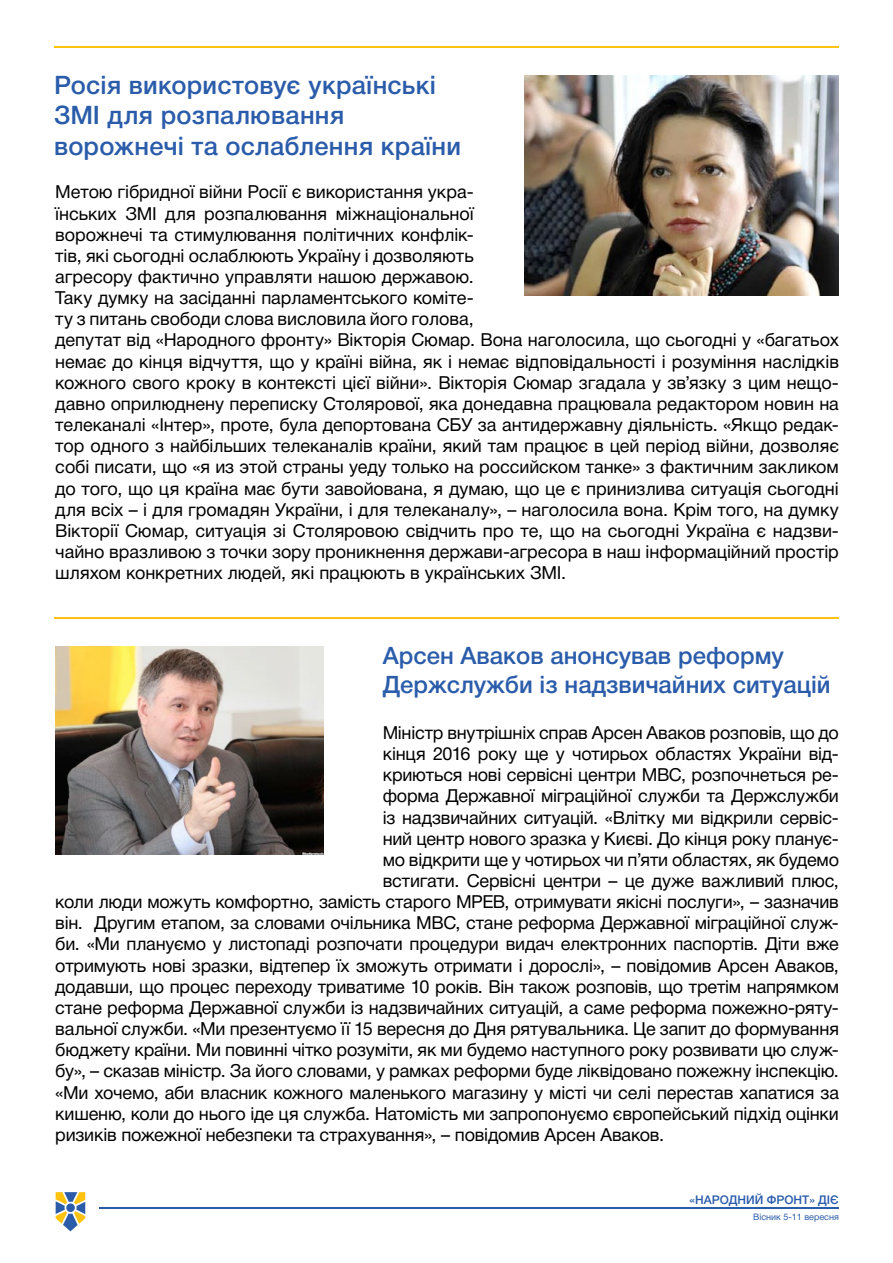
<style>
.page{position:relative;width:893px;height:1263px;background:#fff}
.page>*{position:absolute;margin:0;border:0;box-sizing:border-box;transform-origin:0 0}
.t1{font:25.5px/30.6px "Helvetica 6 Medium";letter-spacing:.01em;color:#2a5caa}
.t2{font:24px/28.8px "Helvetica 6 Medium";color:#2a5caa}
.t3{font:18px/21.1px "Helvetica 5 Normal";letter-spacing:-.005em;color:#000}
.t4{font:12px "Helvetica 6 Medium";letter-spacing:.12em;color:#2a5caa}
.t5{font:9px "Helvetica 5 Normal";color:#2a5caa}
</style>
<div class="page">
<hr style="left:54px;top:47px;width:785px;height:1px;background:#ffc20e">
<img style="left:525px;top:75px;width:314px;height:221px">
<hr style="left:100px;top:1208px;width:739px;height:1px;background:#2a5caa">
<svg style="left:55px;top:1192px;width:31px;height:40px"></svg>
<img style="left:55px;top:647px;width:268px;height:207px">
<hr style="left:54px;top:617px;width:785px;height:1px;background:#ffc20e">
<h1 class="t1" style="left:54px;top:70px;width:408px">Росія використовує українські<br>ЗМІ для розпалювання ворожнечі та ослаблення країни</h1>
<p class="t3" style="left:55px;top:182px;width:785px">Метою гібридної війни Росії є використання укра-<br>їнських ЗМІ для розпалювання міжнаціональної<br>ворожнечі та стимулювання політичних конфлік-<br>тів, які сьогодні ослаблюють Україну і дозволяють<br>агресору фактично управляти нашою державою.<br>Таку думку на засіданні парламентського коміте-<br>ту з питань свободи слова висловила його голова,<br>депутат від «Народного фронту» Вікторія Сюмар. Вона наголосила, що сьогодні у «багатьох немає до кінця відчуття, що у країні війна, як і немає відповідальності і розуміння наслідків кожного свого кроку в контексті цієї війни». Вікторія Сюмар згадала у зв’язку з цим нещо&shy;давно оприлюднену переписку Столярової, яка донедавна працювала редактором новин на телеканалі «Інтер», проте, була депортована СБУ за антидержавну діяльність. «Якщо редак&shy;тор одного з найбільших телеканалів країни, який там працює в цей період війни, дозволяє собі писати, що «я из этой страны уеду только на российском танке» з фактичним закликом до того, що ця країна має бути завойована, я думаю, що це є принизлива ситуація сьогодні для всіх – і для громадян України, і для телеканалу», – наголосила вона. Крім того, на думку Вікторії Сюмар, ситуація зі Столяровою свідчить про те, що на сьогодні Україна є надзви&shy;чайно вразливою з точки зору проникнення держави-агресора в наш інформаційний простір шляхом конкретних людей, які працюють в українських ЗМІ.</p>
<h2 class="t2" style="left:383px;top:641px;width:449px">Арсен Аваков анонсував реформу<br>Держслужби із надзвичайних ситуацій</h2>
<p class="t3" style="left:383px;top:722px;width:458px">Міністр внутрішніх справ Арсен Аваков розповів, що до</p>
<p class="t3" style="left:383px;top:743px;width:458px">кінця 2016 року ще у чотирьох областях України від-</p>
<p class="t3" style="left:383px;top:764px;width:458px">криються нові сервісні центри МВС, розпочнеться ре-</p>
<p class="t3" style="left:383px;top:786px;width:458px">форма Державної міграційної служби та Держслужби</p>
<p class="t3" style="left:383px;top:807px;width:458px">із надзвичайних ситуацій. «Влітку ми відкрили сервіс-</p>
<p class="t3" style="left:383px;top:828px;width:458px">ний центр нового зразка у Києві. До кінця року планує-</p>
<p class="t3" style="left:383px;top:849px;width:458px">мо відкрити ще у чотирьох чи п’яти областях, як будемо</p>
<p class="t3" style="left:383px;top:870px;width:458px">встигати. Сервісні центри – це дуже важливий плюс,</p>
<p class="t3" style="left:55px;top:891px;width:785px">коли люди можуть комфортно, замість старого МРЕВ, отримувати якісні послуги», – зазначив</p>
<p class="t3" style="left:55px;top:912px;width:785px">він. Другим етапом, за словами очільника МВС, стане реформа Державної міграційної служ-</p>
<p class="t3" style="left:55px;top:934px;width:785px">би. «Ми плануємо у листопаді розпочати процедури видач електронних паспортів. Діти вже</p>
<p class="t3" style="left:55px;top:955px;width:785px">отримують нові зразки, відтепер їх зможуть отримати і дорослі», – повідомив Арсен Аваков,</p>
<p class="t3" style="left:55px;top:976px;width:785px">додавши, що процес переходу триватиме 10 років. Він також розповів, що третім напрямком</p>
<p class="t3" style="left:55px;top:997px;width:785px">стане реформа Державної служби із надзвичайних ситуацій, а саме реформа пожежно-ряту-</p>
<p class="t3" style="left:55px;top:1018px;width:785px">вальної служби. «Ми презентуємо її 15 вересня до Дня рятувальника. Це запит до формування</p>
<p class="t3" style="left:55px;top:1039px;width:785px">бюджету країни. Ми повинні чітко розуміти, як ми будемо наступного року розвивати цю служ-</p>
<p class="t3" style="left:55px;top:1060px;width:785px">бу», – сказав міністр. За його словами, у рамках реформи буде ліквідовано пожежну інспекцію.</p>
<p class="t3" style="left:55px;top:1082px;width:785px">«Ми хочемо, аби власник кожного маленького магазину у місті чи селі перестав хапатися за</p>
<p class="t3" style="left:55px;top:1103px;width:785px">кишеню, коли до нього іде ця служба. Натомість ми запропонуємо європейський підхід оцінки</p>
<p class="t3" style="left:55px;top:1124px;width:610px">ризиків пожежної небезпеки та страхування», – повідомив Арсен Аваков.</p>
<p class="t4" style="left:689px;top:1193px;width:151px">«Народний фронт» діє</p>
<p class="t5" style="left:753px;top:1211px;width:87px">Вісник 5-11 вересня</p>
</div>
